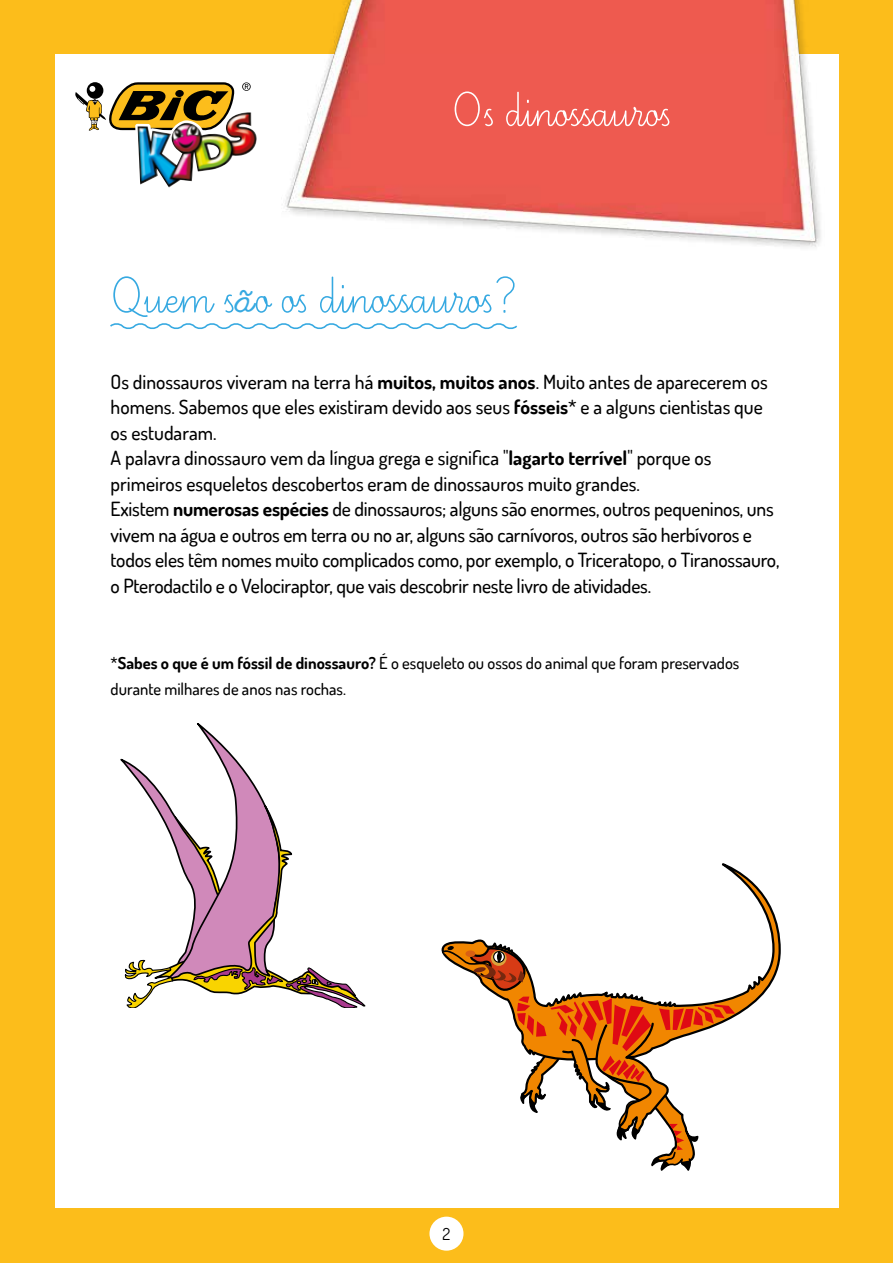
<style>
.page{position:relative;width:893px;height:1263px;background:#fcbd1b}
.page>*{position:absolute;margin:0;border:0;box-sizing:border-box;transform-origin:0 0}
.t1{font:63px "Ecriture A Romain Orne";color:#36a9e1}
.t2{font:60px "Ecriture A Romain Orne";color:#fff}
.t3{font:500 19.5px/25.5px "Dosis";letter-spacing:-.01em;color:#000}
.t4{font:500 16.5px/25.5px "Dosis";color:#000}
.t5{font:16.5px "Dosis";color:#000}
.s1{font-family:"The Only Exception";font-size:36px}
.s2{font-weight:700}
</style>
<div class="page">
<div style="left:55px;top:55px;width:783px;height:1153px;background:#fff"></div>
<div style="left:429px;top:1216px;width:34px;height:35px;background:#fff;border-radius:50%"></div>
<img style="left:282px;top:0;width:543px;height:247px">
<svg style="left:75px;top:82px;width:176px;height:53px"></svg>
<img style="left:138px;top:112px;width:119px;height:76px">
<svg style="left:110px;top:323px;width:407px;height:6px"></svg>
<svg style="left:443px;top:863px;width:338px;height:154px"></svg>
<svg style="left:441px;top:946px;width:294px;height:225px"></svg>
<svg style="left:120px;top:723px;width:246px;height:285px"></svg>
<h2 class="t2" style="left:452px;top:81px;width:220px">Os dinossauros</h2>
<h1 class="t1" style="left:111px;top:265px;width:409px">Quem s<span class="s1">ã</span>o os dinossauros?</h1>
<p class="t3" style="left:111px;top:368px;width:670px">Os dinossauros viveram na terra há <span class="s2">muitos, muitos anos</span>. Muito antes de aparecerem os homens. Sabemos que eles existiram devido aos seus <span class="s2">fósseis</span>* e a alguns cientistas que os estudaram.<br>A palavra dinossauro vem da língua grega e significa "<span class="s2">lagarto terrível</span>" porque os primeiros esqueletos descobertos eram de dinossauros muito grandes.<br>Existem <span class="s2">numerosas espécies</span> de dinossauros; alguns são enormes, outros pequeninos, uns vivem na água e outros em terra ou no ar, alguns são carnívoros, outros são herbívoros e todos eles têm nomes muito complicados como, por exemplo, o Triceratopo, o Tiranossauro, o Pterodactilo e o Velociraptor, que vais descobrir neste livro de atividades.</p>
<p class="t4" style="left:111px;top:650px;width:630px">*<span class="s2">Sabes o que é um fóssil de dinossauro?</span> É o esqueleto ou ossos do animal que foram preservados durante milhares de anos nas rochas.</p>
<p class="t5" style="left:443px;top:1223px;width:9px">2</p>
</div>
